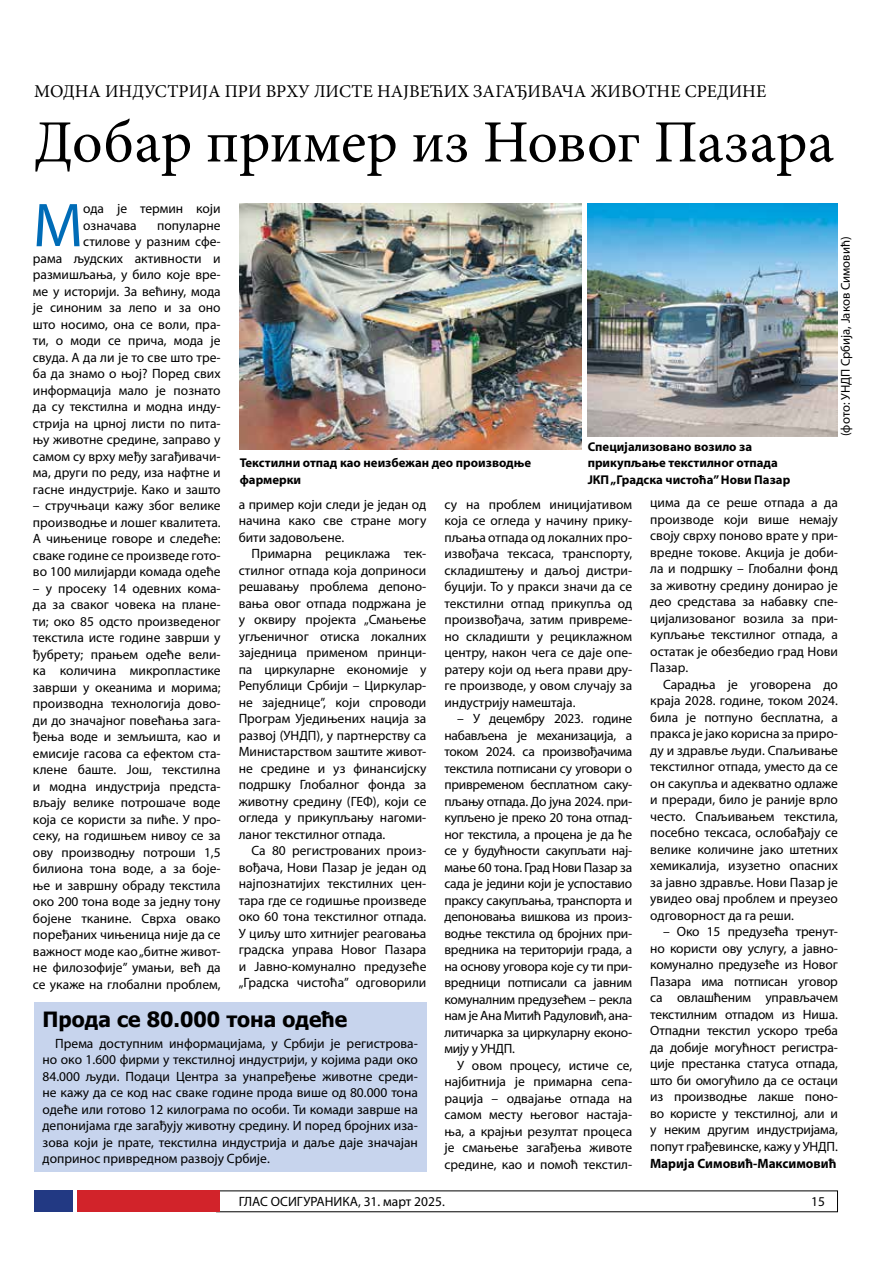
<style>
.page{position:relative;width:893px;height:1263px;background:#fff}
.page>*{position:absolute;margin:0;border:0;box-sizing:border-box;transform-origin:0 0}
.t1{font:62.4px "Myriad Pro";color:#006cb7}
.t2{font:60px "Minion Pro";color:#000}
.t3{font:700 21px "Tahoma";color:#000}
.t4{font:18px "Minion Pro";color:#000}
.t5{font:13.5px/16.5px "Myriad Pro";color:#000;text-align:justify}
.t6{font:700 13.5px "Myriad Pro";color:#000}
.t7{font:700 12.75px/16.5px "Myriad Pro";color:#000}
.t8{font:12.75px "Myriad Pro";color:#000}
</style>
<div class="page">
<div style="left:34px;top:1191px;width:38px;height:21px;background:#223983"></div>
<div style="left:77px;top:1191px;width:142px;height:21px;background:#d2232a"></div>
<img style="left:588px;top:203px;width:249px;height:233px">
<img style="left:240px;top:203px;width:341px;height:247px">
<div style="left:34px;top:1002px;width:392px;height:170px;background:#c7d4ed"></div>
<h3 class="t4" style="left:34px;top:79px;width:734px">МОДНА ИНДУСТРИЈА ПРИ ВРХУ ЛИСТЕ НАЈВЕЋИХ ЗАГАЂИВАЧА ЖИВОТНЕ СРЕДИНЕ</h3>
<h2 class="t2" style="left:34px;top:102px;width:802px">Добар пример из Новог Пазара</h2>
<h1 class="t1" style="left:33px;top:187px;width:52px">М</h1>
<p class="t5" style="left:83px;top:200px;width:139px">ода је термин који означава</p>
<p class="t5" style="left:33px;top:217px;width:189px;text-align:right">популарне<br>стилове у разним сфе-<br>рама људских активности и размишљања, у било које вре&shy;ме у историји. За већину, мода је синоним за лепо и за оно што носимо, она се воли, пра&shy;ти, о моди се прича, мода је свуда. А да ли је то све што тре&shy;ба да знамо о њој? Поред свих информација мало је познато да су текстилна и модна инду&shy;стрија на црној листи по пита&shy;њу животне средине, заправо у самом су врху међу загађивачи&shy;ма, други по реду, иза нафтне и гасне индустрије. Како и зашто</p>
<p class="t5" style="left:33px;top:497px;width:189px">– стручњаци кажу због велике производње и лошег квалитета.<br>А чињенице говоре и следеће: сваке године се произведе гото&shy;во 100 милијарди комада одеће</p>
<p class="t5" style="left:33px;top:580px;width:189px">– у просеку 14 одевних кома&shy;да за сваког човека на плане&shy;ти; око 85 одсто произведеног текстила исте године заврши у ђубрету; прањем одеће вели&shy;ка количина микропластике заврши у океанима и морима; производна технологија дово&shy;ди до значајног повећања зага&shy;ђења воде и земљишта, као и емисије гасова са ефектом ста&shy;клене баште. Још, текстилна и модна индустрија предста&shy;вљају велике потрошаче воде која се користи за пиће. У про&shy;секу, на годишњем нивоу се за ову производњу потроши 1,5 билиона тона воде, а за боје&shy;ње и завршну обраду текстила око 200 тона воде за једну тону бојене тканине. Сврха овако поређаних чињеница није да се важност моде као „битне живот&shy;не филозофије” умањи, већ да се укаже на глобални проблем,</p>
<p class="t8" style="left:838px;top:436px;width:201px;rotate:-90deg">(фото: УНДП Србија, Јаков Симовић)</p>
<p class="t7" style="left:588px;top:438px;width:204px">Специјализовано возило за прикупљање текстилног отпада<br>ЈКП „Градска чистоћа” Нови Пазар</p>
<p class="t7" style="left:240px;top:454px;width:293px">Текстилни отпад као неизбежан део производње фармерки</p>
<p class="t5" style="left:444px;top:495px;width:189px">су на проблем иницијативом која се огледа у начину прику&shy;пљања отпада од локалних про&shy;извођача тексаса, транспорту, складиштењу и даљој дистри&shy;буцији. То у пракси значи да се текстилни отпад прикупља од произвођача, затим привреме&shy;но складишти у рециклажном центру, након чега се даје опе&shy;ратеру који од њега прави дру&shy;ге производе, у овом случају за индустрију намештаја.</p>
<p class="t5" style="left:444px;top:710px;width:189px;text-indent:13px">– У децембру 2023. године набављена је механизација, а током 2024. са произвођачима текстила потписани су уговори о привременом бесплатном саку&shy;пљању отпада. До јуна 2024. при&shy;купљено је преко 20 тона отпад&shy;ног текстила, а процена је да ће се у будућности сакупљати нај&shy;мање 60 тона. Град Нови Пазар за сада је једини који је успоставио праксу сакупљања, транспорта и депоновања вишкова из произ&shy;водње текстила од бројних при&shy;вредника на територији града, а на основу уговора које су ти при&shy;вредници потписали са јавним комуналним предузећем – рекла нам је Ана Митић Радуловић, ана&shy;литичарка за циркуларну еконо&shy;мију у УНДП.</p>
<p class="t5" style="left:444px;top:1056px;width:189px;text-indent:13px">У овом процесу, истиче се, најбитнија је примарна сепа&shy;рација – одвајање отпада на самом месту његовог настаја&shy;ња, а крајњи резултат процеса је смањење загађења животе средине, као и помоћ текстил-</p>
<p class="t5" style="left:239px;top:496px;width:189px">а пример који следи је један од начина како све стране могу бити задовољене.</p>
<p class="t5" style="left:239px;top:545px;width:189px;text-indent:13px">Примарна рециклажа тек&shy;стилног отпада која доприноси решавању проблема депоно&shy;вања овог отпада подржана је у оквиру пројекта „Смањење угљеничног отиска локалних заједница применом принци&shy;па циркуларне економије у Републици Србији – Циркулар&shy;не заједнице”, који спроводи Програм Уједињених нација за развој (УНДП), у партнерству са Министарством заштите живот&shy;не средине и уз финансијску подршку Глобалног фонда за животну средину (ГЕФ), који се огледа у прикупљању нагоми&shy;ланог текстилног отпада.</p>
<p class="t5" style="left:239px;top:842px;width:189px;text-indent:13px">Са 80 регистрованих произ&shy;вођача, Нови Пазар је један од најпознатијих текстилних цен&shy;тара где се годишње произведе око 60 тона текстилног отпада.<br>У циљу што хитнијег реаговања градска управа Новог Пазара и Јавно-комунално предузеће „Градска чистоћа” одговорили</p>
<p class="t5" style="left:650px;top:494px;width:189px">цима да се реше отпада а да производе који више немају своју сврху поново врате у при&shy;вредне токове. Акција је доби&shy;ла и подршку – Глобални фонд за животну средину донирао је део средстава за набавку спе&shy;цијализованог возила за при&shy;купљање текстилног отпада, а остатак је обезбедио град Нови Пазар.</p>
<p class="t5" style="left:650px;top:676px;width:189px;text-indent:13px">Сарадња је уговорена до краја 2028. године, током 2024. била је потпуно бесплатна, а пракса је јако корисна за приро&shy;ду и здравље људи. Спаљивање текстилног отпада, уместо да се он сакупља и адекватно одлаже и преради, било је раније врло често. Спаљивањем текстила, посебно тексаса, ослобађају се велике количине јако штетних хемикалија, изузетно опасних за јавно здравље. Нови Пазар је увидео овај проблем и преузео одговорност да га реши.</p>
<p class="t5" style="left:650px;top:923px;width:189px;text-indent:13px">– Око 15 предузећа тренут&shy;но користи ову услугу, а јавно&shy;комунално предузеће из Новог Пазара има потписан уговор са овлашћеним управљачем текстилним отпадом из Ниша.<br>Отпадни текстил ускоро треба да добије могућност регистра&shy;ције престанка статуса отпада, што би омогућило да се остаци из производње лакше поно&shy;во користе у текстилној, али и у неким другим индустријама, попут грађевинске, кажу у УНДП.</p>
<p class="t6" style="left:650px;top:1154px;width:188px">Марија Симовић-Максимовић</p>
<h3 class="t3" style="left:43px;top:1004px;width:306px">Про-да се 80.000 тона оде-ће</h3>
<p class="t5" style="left:43px;top:1035px;width:377px;text-indent:13px">Према доступним информацијама, у Србији је регистрова&shy;но око 1.600 фирми у текстилној индустрији, у којима ради око 84.000 људи. Подаци Центра за унапређење животне среди&shy;не кажу да се код нас сваке године прода више од 80.000 тона одеће или готово 12 килограма по особи. Ти комади заврше на депонијама где загађују животну средину. И поред бројних иза&shy;зова који је прате, текстилна индустрија и даље даје значајан допринос привредном развоју Србије.</p>
<p class="t5" style="left:239px;top:1193px;width:208px">ГЛАС ОСИГУРАНИКА, 31. март 2025.</p>
<p class="t5" style="left:811px;top:1193px;width:15px">15</p>
</div>
